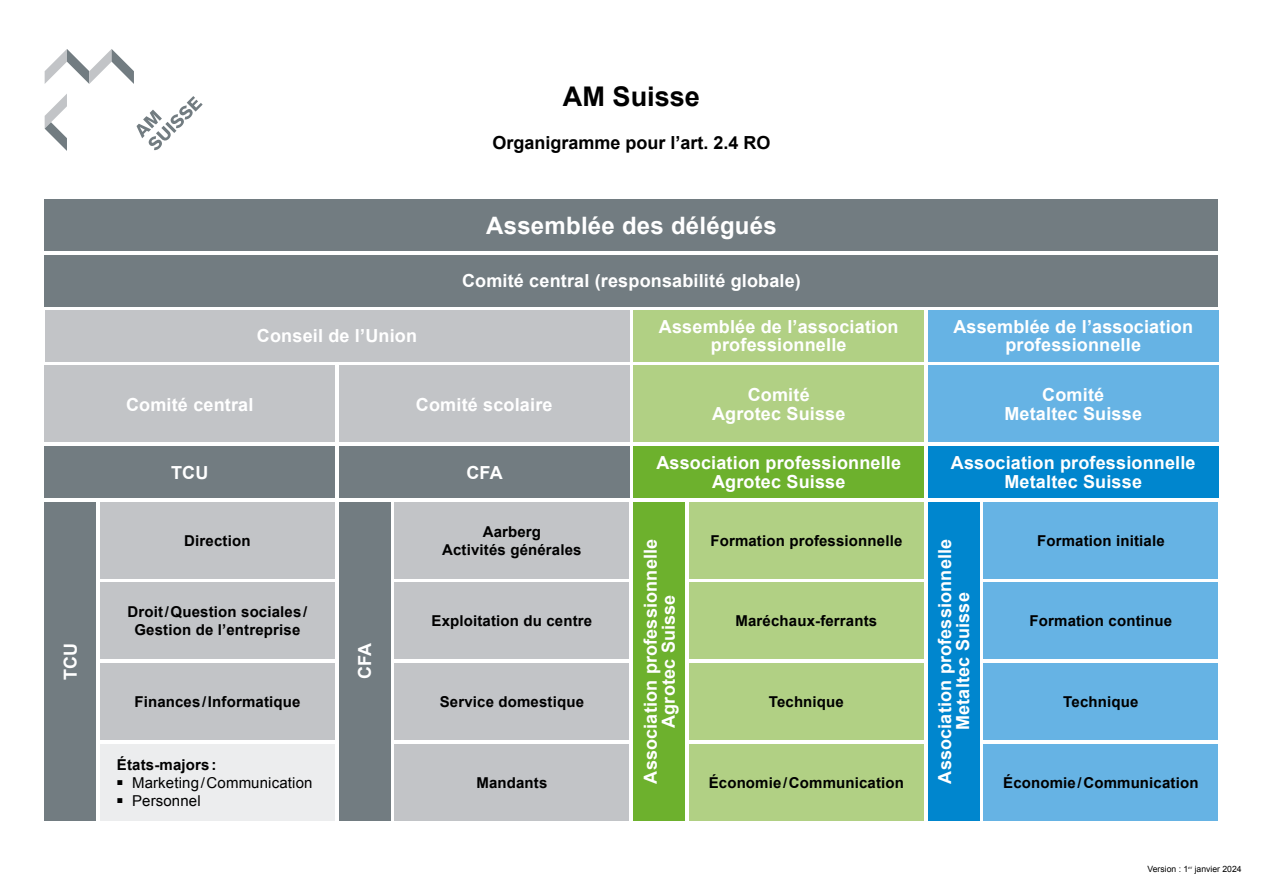
<style>
.page{position:relative;width:1263px;height:893px;background:#fff}
.page>*{position:absolute;margin:0;border:0;box-sizing:border-box;transform-origin:0 0}
.t1{font:700 27.15px "Arial";color:#000}
.t2{font:700 24px "Arial";letter-spacing:.01em;color:#fff}
.t3{font:700 18px/18px "Arial";letter-spacing:.01em;color:#fff;text-align:center}
.t4{font:700 18px "Arial";color:#000}
.t5{font:700 15px/18px "Arial";letter-spacing:.01em;color:#000;text-align:center}
.t6{font:15px "Arial";letter-spacing:.01em;color:#000}
.t7{font:8.7px "Arial";color:#000}
</style>
<div class="page">
<div style="left:45px;top:200px;width:1173px;height:51px;background:#727c81"></div>
<div style="left:45px;top:255px;width:1173px;height:51px;background:#727c81"></div>
<div style="left:45px;top:310px;width:584px;height:51px;background:#c2c4c7"></div>
<div style="left:634px;top:310px;width:290px;height:51px;background:#b1d084"></div>
<div style="left:45px;top:366px;width:290px;height:76px;background:#c2c4c7"></div>
<div style="left:45px;top:446px;width:290px;height:51px;background:#727c81"></div>
<div style="left:100px;top:502px;width:235px;height:76px;background:#c2c4c7"></div>
<div style="left:394px;top:502px;width:235px;height:76px;background:#c2c4c7"></div>
<div style="left:689px;top:502px;width:235px;height:76px;background:#b1d084"></div>
<div style="left:983px;top:502px;width:235px;height:76px;background:#66b3e4"></div>
<div style="left:100px;top:583px;width:235px;height:76px;background:#c2c4c7"></div>
<div style="left:394px;top:583px;width:235px;height:76px;background:#c2c4c7"></div>
<div style="left:689px;top:583px;width:235px;height:76px;background:#b1d084"></div>
<div style="left:983px;top:583px;width:235px;height:76px;background:#66b3e4"></div>
<div style="left:100px;top:663px;width:235px;height:77px;background:#c2c4c7"></div>
<div style="left:394px;top:663px;width:235px;height:77px;background:#c2c4c7"></div>
<div style="left:689px;top:663px;width:235px;height:77px;background:#b1d084"></div>
<div style="left:983px;top:663px;width:235px;height:77px;background:#66b3e4"></div>
<div style="left:100px;top:744px;width:235px;height:77px;background:#ecedee"></div>
<div style="left:394px;top:744px;width:235px;height:77px;background:#c2c4c7"></div>
<div style="left:689px;top:744px;width:235px;height:77px;background:#b1d084"></div>
<div style="left:983px;top:744px;width:235px;height:77px;background:#66b3e4"></div>
<div style="left:45px;top:502px;width:51px;height:319px;background:#727c81"></div>
<div style="left:339px;top:502px;width:51px;height:319px;background:#727c81"></div>
<div style="left:634px;top:502px;width:51px;height:319px;background:#6db12d"></div>
<div style="left:928px;top:502px;width:51px;height:319px;background:#0086ce"></div>
<div style="left:339px;top:446px;width:290px;height:51px;background:#727c81"></div>
<div style="left:634px;top:446px;width:290px;height:51px;background:#6db12d"></div>
<div style="left:928px;top:446px;width:290px;height:51px;background:#0086ce"></div>
<div style="left:339px;top:366px;width:290px;height:76px;background:#c2c4c7"></div>
<div style="left:634px;top:366px;width:290px;height:76px;background:#b1d084"></div>
<div style="left:928px;top:366px;width:290px;height:76px;background:#66b3e4"></div>
<div style="left:928px;top:310px;width:290px;height:51px;background:#66b3e4"></div>
<svg style="left:45px;top:49px;width:89px;height:35px"></svg>
<svg style="left:45px;top:94px;width:22px;height:57px"></svg>
<svg style="left:137px;top:96px;width:66px;height:54px"></svg>
<h1 class="t1" style="left:563px;top:78px;width:139px">AM Suisse</h1>
<p class="t4" style="left:492px;top:131px;width:280px">Organigramme pour l’art. 2.4 RO</p>
<h2 class="t2" style="left:486px;top:210px;width:292px">Assemblée des délégués</h2>
<p class="t3" style="left:462px;top:272px;width:340px">Comité central (responsabilité globale)</p>
<p class="t3" style="left:257px;top:328px;width:162px">Conseil de l’Union</p>
<p class="t3" style="left:659px;top:319px;width:241px">Assemblée de l’association professionnelle</p>
<p class="t3" style="left:953px;top:319px;width:241px">Assemblée de l’association professionnelle</p>
<p class="t3" style="left:126px;top:396px;width:129px">Comité central</p>
<p class="t3" style="left:171px;top:464px;width:39px">TCU</p>
<p class="t3" style="left:416px;top:396px;width:138px">Comité scolaire</p>
<p class="t3" style="left:712px;top:385px;width:135px;line-height:19.5px">Comité<br>Agrotec Suisse</p>
<p class="t3" style="left:1004px;top:385px;width:139px;line-height:19.5px">Comité<br>Metaltec Suisse</p>
<p class="t3" style="left:466px;top:464px;width:38px">CFA</p>
<p class="t3" style="left:656px;top:453px;width:246px;line-height:19.5px">Association professionnelle<br>Agrotec Suisse</p>
<p class="t3" style="left:951px;top:453px;width:246px;line-height:19.5px">Association professionnelle<br>Metaltec Suisse</p>
<p class="t5" style="left:184px;top:532px;width:68px">Direction</p>
<p class="t5" style="left:442px;top:523px;width:141px">Aarberg<br>Activités générales</p>
<p class="t5" style="left:710px;top:532px;width:193px">Formation professionnelle</p>
<p class="t5" style="left:1037px;top:532px;width:129px">Formation initiale</p>
<p class="t3" style="left:642px;top:784px;width:246px;rotate:-90deg">Association professionnelle<br>Agrotec Suisse</p>
<p class="t3" style="left:936px;top:784px;width:246px;rotate:-90deg">Association professionnelle<br>Metaltec Suisse</p>
<p class="t5" style="left:128px;top:603px;width:181px">Droit/Question sociales/<br>Gestion de l’entreprise</p>
<p class="t5" style="left:431px;top:612px;width:162px">Exploitation du centre</p>
<p class="t5" style="left:735px;top:612px;width:143px">Maréchaux-ferrants</p>
<p class="t5" style="left:1029px;top:612px;width:144px">Formation continue</p>
<p class="t3" style="left:62px;top:680px;width:39px;rotate:-90deg">TCU</p>
<p class="t3" style="left:356px;top:679px;width:38px;rotate:-90deg">CFA</p>
<p class="t5" style="left:134px;top:693px;width:168px">Finances/Informatique</p>
<p class="t5" style="left:440px;top:693px;width:146px">Service domestique</p>
<p class="t5" style="left:769px;top:693px;width:77px">Technique</p>
<p class="t5" style="left:1063px;top:693px;width:77px">Technique</p>
<p class="t5" style="left:117px;top:756px;width:101px">États-majors :</p>
<p class="t6" style="left:117px;top:773px;width:197px"><sup>■</sup> Marketing/Communication</p>
<p class="t6" style="left:117px;top:791px;width:85px"><sup>■</sup> Personnel</p>
<p class="t5" style="left:476px;top:774px;width:73px">Mandants</p>
<p class="t5" style="left:709px;top:774px;width:197px">Économie/Communication</p>
<p class="t5" style="left:1003px;top:774px;width:197px">Économie/Communication</p>
<p class="t7" style="left:1147px;top:863px;width:96px">Version : 1<sup>er</sup> janvier 2024</p>
</div>
